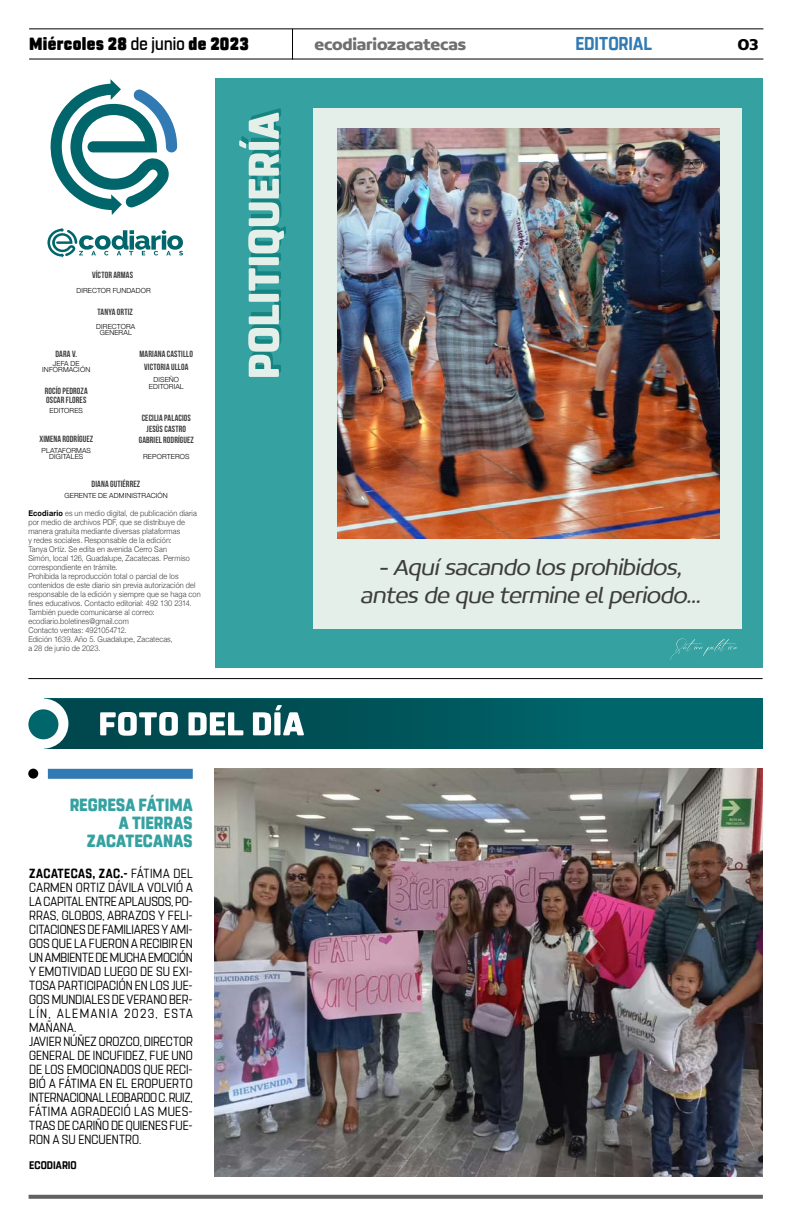
<style>
.page{position:relative;width:791px;height:1225px;background:#fff}
.page>*{position:absolute;margin:0;border:0;box-sizing:border-box;transform-origin:0 0}
.t1{font:italic 300 24px/27px "Concord";color:#3d3d3d;text-align:center}
.t2{font:700 18.6px "Rohn Rounded";color:#327ab3;scale:.91 1}
.t3{font:800 17.6px/18px "Rohn Rounded";color:#36a1a1;text-align:right;scale:.91 1}
.t4{font:900 17.6px "Rohn Rounded";letter-spacing:.015em;color:#000;scale:.91 1}
.t5{font:700 16.9px "Concord";letter-spacing:-.01em;color:#706f6f}
.t6{font:700 16.9px "Concord";color:#000}
.t7{font:13.2px/14px "Rohn Rounded";letter-spacing:.005em;color:#000;scale:.89 1}
.t8{font:700 11px "Rohn Rounded";letter-spacing:.005em;color:#000;scale:.91 1}
.t9{font:9px/11.2px "Bebas Neue";letter-spacing:.015em;color:#3d3d3d;text-align:center}
.t10{font:300 8px/9px "Helvetica Neue";letter-spacing:.015em;color:#3d3d3d;scale:.92 1}
.t11{font:300 7px/6px "Helvetica Neue";letter-spacing:.02em;color:#000;text-align:center}
.s1{font-weight:500}
.s2{font-weight:700;color:#000}
.s3{font-weight:700}
</style>
<div class="page">
<div style="left:44px;top:698px;width:719px;height:50px;background:#00666c"></div>
<img style="left:215px;top:768px;width:547px;height:408px">
<svg style="left:29px;top:1194px;width:734px;height:4px;fill:#616161"></svg>
<hr style="left:29px;top:28px;width:734px;height:1px;background:#000">
<hr style="left:29px;top:59px;width:734px;height:1px;background:#000">
<hr style="left:292px;top:29px;width:1px;height:31px;background:#000">
<div style="left:215px;top:78px;width:548px;height:589px;background:#36a1a1"></div>
<div style="left:314px;top:108px;width:428px;height:520px;background:#e4efe9"></div>
<img style="left:338px;top:128px;width:382px;height:410px">
<hr style="left:28px;top:678px;width:735px;height:1px;background:#000">
<svg style="left:670px;top:638px;width:67px;height:22px"></svg>
<svg style="left:239px;top:108px;width:47px;height:269px"></svg>
<div style="left:48px;top:769px;width:145px;height:10px;background:#327ab3"></div>
<div style="left:28px;top:768px;width:10px;height:10px;background:#000;border-radius:50%"></div>
<svg style="left:44px;top:698px;width:538px;height:51px"></svg>
<div style="left:18px;top:698px;width:50px;height:50px;background:#fff;border-radius:50%"></div>
<div style="left:28px;top:709px;width:30px;height:30px;background:#00666c;border-radius:50%"></div>
<svg style="left:47px;top:228px;width:136px;height:30px"></svg>
<svg style="left:50px;top:79px;width:127px;height:136px"></svg>
<h3 class="t4" style="left:29px;top:33px;width:243px">Miércoles 28 <span class="s1">de junio</span> de 2023</h3>
<h3 class="t5" style="left:314px;top:34px;width:153px">ecodiariozacatecas</h3>
<h2 class="t2" style="left:575px;top:32px;width:86px">EDITORIAL</h2>
<h3 class="t6" style="left:737px;top:34px;width:23px">03</h3>
<p class="t9" style="left:92px;top:269px;width:43px">VÍCTOR ARMAS</p>
<p class="t9" style="left:98px;top:307px;width:37px">TANYA ORTIZ</p>
<p class="t11" style="left:77px;top:287px;width:76px">DIRECTOR FUNDADOR</p>
<p class="t9" style="left:55px;top:348px;width:23px">DARA V.</p>
<p class="t11" style="left:96px;top:323px;width:41px">DIRECTORA<br>GENERAL</p>
<p class="t9" style="left:140px;top:348px;width:55px">MARIANA CASTILLO</p>
<p class="t11" style="left:42px;top:360px;width:49px">JEFA DE<br>INFORMACIÓN</p>
<p class="t9" style="left:45px;top:386px;width:44px;line-height:9.6px;text-align:left">ROCÍO PEDROZA<br>OSCAR FLORES</p>
<p class="t9" style="left:39px;top:433px;width:55px">XIMENA RODRÍGUEZ</p>
<p class="t11" style="left:50px;top:407px;width:35px">EDITORES</p>
<p class="t11" style="left:42px;top:446px;width:51px;line-height:6.6px">PLATAFORMAS<br>DIGITALES</p>
<p class="t9" style="left:144px;top:361px;width:46px">VICTORIA ULLOA</p>
<p class="t11" style="left:149px;top:376px;width:36px;line-height:6.6px">DISEÑO<br>EDITORIAL</p>
<p class="t9" style="left:139px;top:412px;width:57px">CECILIA PALACIOS<br>JESÚS CASTRO<br>GABRIEL RODRÍGUEZ</p>
<p class="t11" style="left:143px;top:453px;width:48px">REPORTEROS</p>
<p class="t9" style="left:92px;top:478px;width:50px">DIANA GUTIÉRREZ</p>
<p class="t11" style="left:64px;top:492px;width:105px">GERENTE DE ADMINISTRACIÓN</p>
<p class="t10" style="left:28px;top:508px;width:189px"><span class="s2">Ecodiario</span> es un medio digital, de publicación diaria por medio de archivos PDF, que se distribuye de manera gratuita mediante diversas plataformas<br>y redes sociales. Responsable de la edición:<br>Tanya Ortíz. Se edita en avenida Cerro San<br>Simón, local 126, Guadalupe, Zacatecas. Permiso correspondiente en trámite.<br>Prohibida la reproducción total o parcial de los contenidos de este diario sin previa autorización del responsable de la edición y siempre que se haga con fines educativos. Contacto editorial: 492 130 2314.<br>También puede comunicarse al correo: ecodiario.boletines@gmail.com<br>Contacto ventas: 4921054712.<br>Edición 1639. Año 5. Guadalupe, Zacatecas,<br>a 28 de junio de 2023.</p>
<h3 class="t3" style="left:70px;top:796px;width:137px">REGRESA FÁTIMA<br>A TIERRAS<br>ZACATECANAS</h3>
<p class="t7" style="left:29px;top:866px;width:185px"><span class="s3">ZACATECAS, ZAC.-</span> FÁTIMA DEL<br>CARMEN ORTIZ DÁVILA VOLVIÓ A<br>LA CAPITAL ENTRE APLAUSOS, PO-<br>RRAS, GLOBOS, ABRAZOS Y FELI-<br>CITACIONES DE FAMILIARES Y AMI-<br>GOS QUE LA FUERON A RECIBIR EN<br>UN AMBIENTE DE MUCHA EMOCIÓN<br>Y EMOTIVIDAD LUEGO DE SU EXI-<br>TOSA PARTICIPACIÓN EN LOS JUE-<br>GOS MUNDIALES DE VERANO BER-<br>LÍN, ALEMANIA 2023, ESTA<br>MAÑANA.<br>JAVIER NÚÑEZ OROZCO, DIRECTOR<br>GENERAL DE INCUFIDEZ, FUE UNO<br>DE LOS EMOCIONADOS QUE RECI-<br>BIÓ A FÁTIMA EN EL EROPUERTO<br>INTERNACIONAL LEOBARDO C. RUIZ,<br>FÁTIMA AGRADECIÓ LAS MUES-<br>TRAS DE CARIÑO DE QUIENES FUE-<br>RON A SU ENCUENTRO.</p>
<h3 class="t8" style="left:29px;top:1158px;width:54px">ECODIARIO</h3>
<h1 class="t1" style="left:360px;top:554px;width:347px">-Aquísacando los prohibidos, antes de que termine elperiodo...</h1>
</div>
